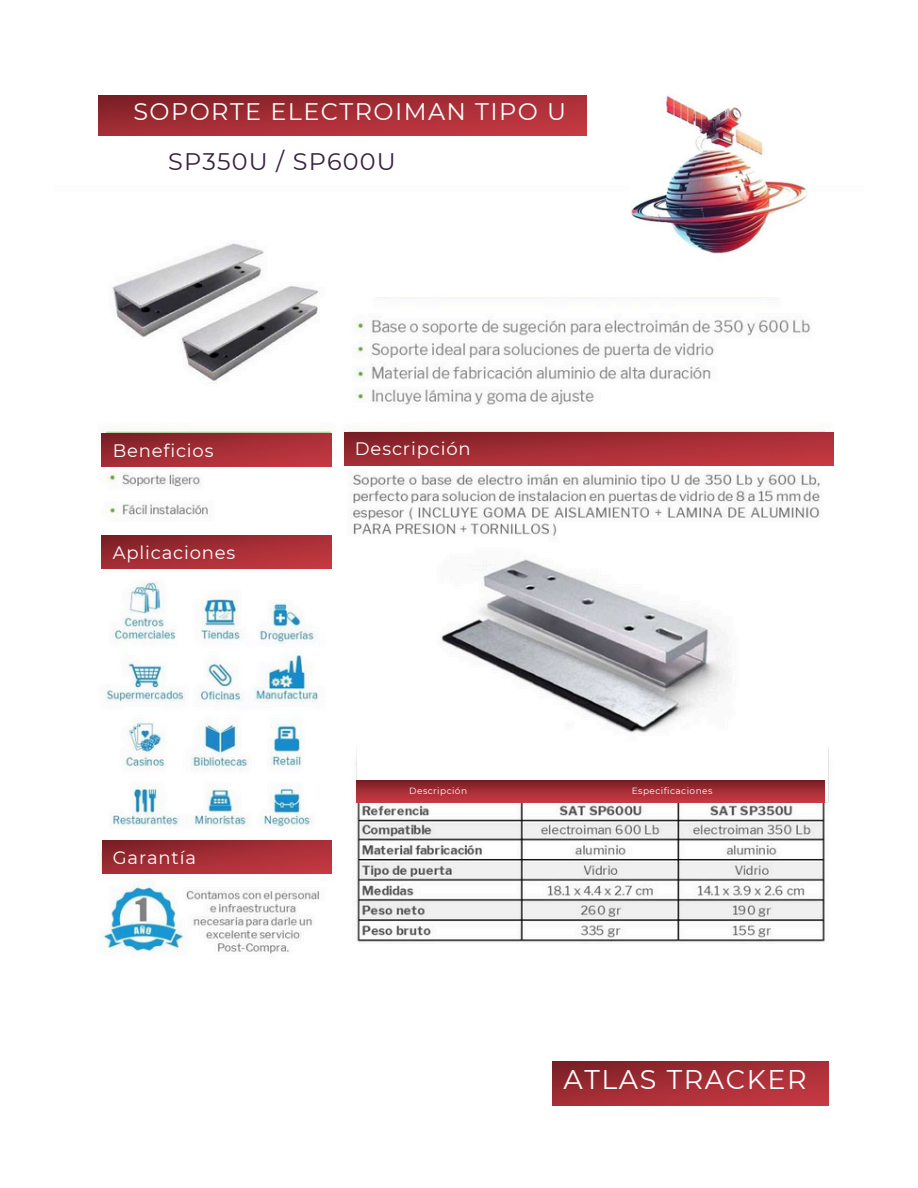
<style>
.page{position:relative;width:918px;height:1188px;background:#fff}
.page>*{position:absolute;margin:0;border:0;box-sizing:border-box;transform-origin:0 0}
.t1{font:27px "Montserrat";letter-spacing:.06em;color:#fff}
.t2{font:24px "Montserrat";letter-spacing:.06em;color:#fff}
.t3{font:24px "Montserrat";letter-spacing:.05em;color:#382042}
.t4{font:18px "Montserrat";letter-spacing:.045em;color:#fff}
.t5{font:9px "Montserrat";letter-spacing:.05em;color:#fff}
</style>
<div class="page">
<img style="left:98px;top:94px;width:736px;height:1012px">
<img style="left:553px;top:1062px;width:275px;height:43px">
<img style="left:98px;top:95px;width:489px;height:40px">
<div style="left:348px;top:211px;width:480px;height:85px;background:#fff"></div>
<img style="left:102px;top:434px;width:229px;height:32px">
<img style="left:344px;top:433px;width:489px;height:32px">
<img style="left:102px;top:536px;width:229px;height:32px">
<img style="left:102px;top:841px;width:230px;height:32px">
<img style="left:357px;top:781px;width:468px;height:21px">
<img style="left:630px;top:95px;width:180px;height:159px">
<h3 class="t2" style="left:133px;top:97px;width:434px">SOPORTE ELECTROIMAN TIPO U</h3>
<p class="t3" style="left:168px;top:146px;width:229px">SP350U / SP600U</p>
<p class="t4" style="left:113px;top:439px;width:102px">Beneficios</p>
<p class="t4" style="left:113px;top:541px;width:124px">Aplicaciones</p>
<h3 class="t4" style="left:113px;top:846px;width:85px">Garantía</h3>
<p class="t4" style="left:355px;top:438px;width:117px">Descripción</p>
<p class="t5" style="left:409px;top:785px;width:59px">Descripción</p>
<p class="t5" style="left:632px;top:785px;width:82px">Especificaciones</p>
<p class="t1" style="left:563px;top:1063px;width:245px">ATLAS TRACKER</p>
</div>
